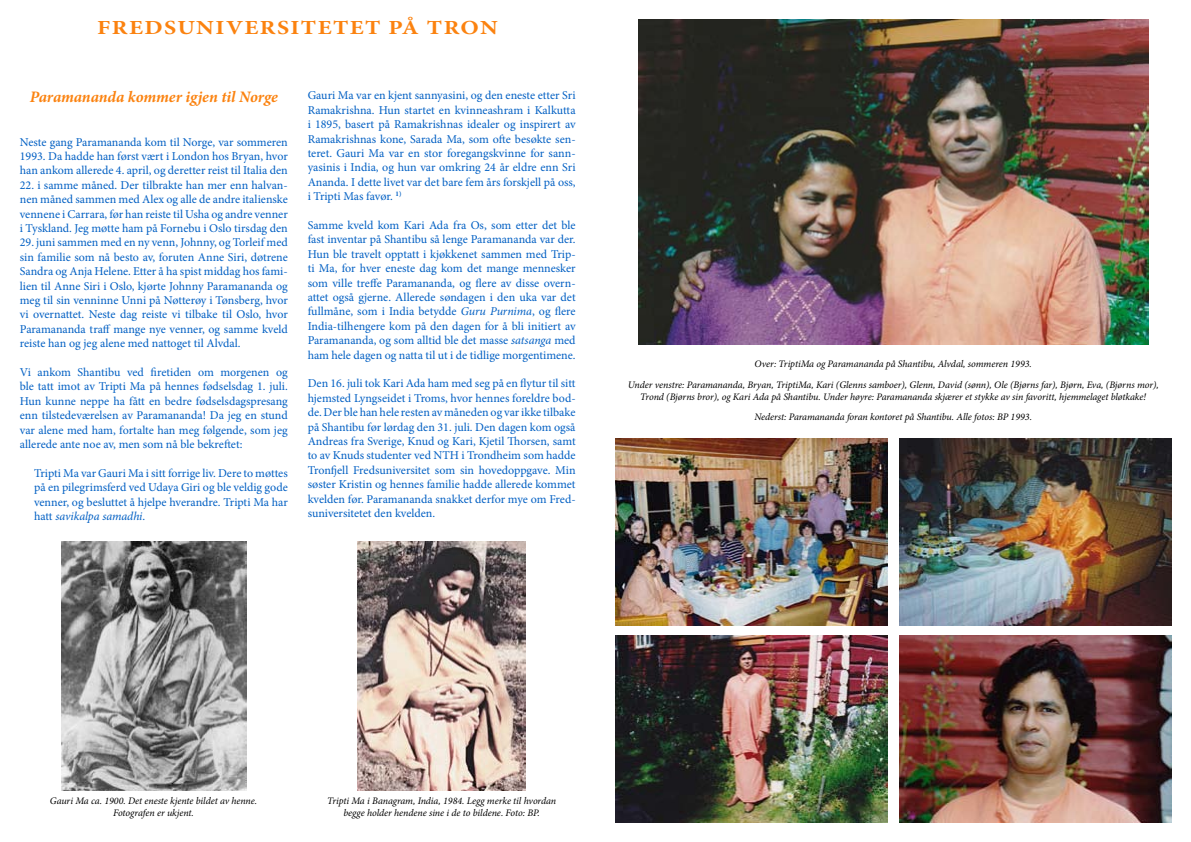
<style>
.page{position:relative;width:1191px;height:842px;background:#fff}
.page>*{position:absolute;margin:0;border:0;box-sizing:border-box;transform-origin:0 0}
.t1{font:700 20px "Minion Pro";letter-spacing:.06em;color:#fb820f;scale:1.2 1}
.t2{font:italic 700 16px "Minion Pro";letter-spacing:-.005em;color:#fb820f}
.t3{font:12px/14.4px "Minion Pro";letter-spacing:-.005em;color:#005fc3;text-align:justify}
.t4{font:italic 10px/12px "Minion Pro";letter-spacing:-.005em;color:#000;text-align:center}
.s1{font-style:italic}
</style>
<div class="page">
<img style="left:61px;top:541px;width:186px;height:249px">
<img style="left:357px;top:541px;width:169px;height:249px">
<img style="left:638px;top:20px;width:510px;height:325px">
<img style="left:615px;top:438px;width:272px;height:187px">
<img style="left:899px;top:438px;width:272px;height:187px">
<img style="left:615px;top:635px;width:272px;height:187px">
<img style="left:899px;top:635px;width:272px;height:187px">
<h1 class="t1" style="left:97px;top:14px;width:335px">FREDSUNIVERSITETET PÅ TRON</h1>
<h2 class="t2" style="left:30px;top:86px;width:250px">Paramananda kommer igjen til Norge</h2>
<p class="t3" style="left:20px;top:135px;width:269px">Neste gang Paramananda kom til Norge, var sommeren 1993. Da hadde han først vært i London hos Bryan, hvor han ankom allerede 4. april, og deretter reist til Italia den</p>
<p class="t3" style="left:20px;top:178px;width:269px">22. i samme måned. Der tilbrakte han mer enn halvan&shy;nen måned sammen med Alex og alle de andre italienske vennene i Carrara, før han reiste til Usha og andre venner i Tyskland. Jeg møtte ham på Fornebu i Oslo tirsdag den</p>
<p class="t3" style="left:20px;top:235px;width:269px">29. juni sammen med en ny venn, Johnny, og Torleif med sin familie som nå besto av, foruten Anne Siri, døtrene Sandra og Anja Helene. Etter å ha spist middag hos fami&shy;lien til Anne Siri i Oslo, kjørte Johnny Paramananda og meg til sin venninne Unni på Nøtterøy i Tønsberg, hvor vi overnattet. Neste dag reiste vi tilbake til Oslo, hvor Paramananda traff mange nye venner, og samme kveld reiste han og jeg alene med nattoget til Alvdal.</p>
<p class="t3" style="left:20px;top:365px;width:269px">Vi ankom Shantibu ved firetiden om morgenen og ble tatt imot av Tripti Ma på hennes fødselsdag 1. juli.<br>Hun kunne neppe ha fått en bedre fødselsdagspresang enn tilstedeværelsen av Paramananda! Da jeg en stund var alene med ham, fortalte han meg følgende, som jeg allerede ante noe av, men som nå ble bekreftet:</p>
<p class="t3" style="left:34px;top:466px;width:255px">Tripti Ma var Gauri Ma i sitt forrige liv. Dere to møttes på en pilegrimsferd ved Udaya Giri og ble veldig gode venner, og besluttet å hjelpe hverandre. Tripti Ma har hatt <span class="s1">savikalpa samadhi</span>.</p>
<p class="t3" style="left:308px;top:88px;width:269px">Gauri Ma var en kjent sannyasini, og den eneste etter Sri Ramakrishna. Hun startet en kvinneashram i Kalkutta i 1895, basert på Ramakrishnas idealer og inspirert av Ramakrishnas kone, Sarada Ma, som ofte besøkte sen&shy;teret. Gauri Ma var en stor foregangskvinne for sann&shy;yasinis i India, og hun var omkring 24 år eldre enn Sri Ananda. I dette livet var det bare fem års forskjell på oss, i Tripti Mas favør. <sup>1)</sup></p>
<p class="t3" style="left:308px;top:218px;width:269px">Samme kveld kom Kari Ada fra Os, som etter det ble fast inventar på Shantibu så lenge Paramananda var der.<br>Hun ble travelt opptatt i kjøkkenet sammen med Trip&shy;ti Ma, for hver eneste dag kom det mange mennesker som ville treffe Paramananda, og flere av disse overn&shy;attet også gjerne. Allerede søndagen i den uka var det fullmåne, som i India betydde <span class="s1">Guru Purnima</span>, og flere India-tilhengere kom på den dagen for å bli initiert av Paramananda, og som alltid ble det masse <span class="s1">satsanga</span> med ham hele dagen og natta til ut i de tidlige morgentimene.</p>
<p class="t3" style="left:308px;top:376px;width:269px">Den 16. juli tok Kari Ada ham med seg på en flytur til sitt hjemsted Lyngseidet i Troms, hvor hennes foreldre bod&shy;de. Der ble han hele resten av måneden og var ikke tilbake på Shantibu før lørdag den 31. juli. Den dagen kom også Andreas fra Sverige, Knud og Kari, Kjetil Thorsen, samt to av Knuds studenter ved NTH i Trondheim som hadde Tronfjell Fredsuniversitet som sin hovedoppgave. Min søster Kristin og hennes familie hadde allerede kommet kvelden før. Paramananda snakket derfor mye om Fred&shy;suniversitetet den kvelden.</p>
<p class="t4" style="left:628px;top:354px;width:532px;line-height:20.4px">Over: TriptiMa og Paramananda på Shantibu, Alvdal, sommeren 1993.<br>Under venstre: Paramananda, Bryan, TriptiMa, Kari (Glenns samboer), Glenn, David (sønn), Ole (Bjørns far), Bjørn, Eva, (Bjørns mor),</p>
<p class="t4" style="left:640px;top:386px;width:507px;line-height:20.4px">Trond (Bjørns bror), og Kari Ada på Shantibu. Under høyre: Paramananda skjærer et stykke av sin favoritt, hjemmelaget bløtkake!<br>Nederst: Paramananda foran kontoret på Shantibu. Alle fotos: BP 1993.</p>
<p class="t4" style="left:50px;top:795px;width:209px">Gauri Ma ca. 1900. Det eneste kjente bildet av henne.<br>Fotografen er ukjent.</p>
<p class="t4" style="left:327px;top:795px;width:231px">Tripti Ma i Banagram, India, 1984. Legg merke til hvordan begge holder hendene sine i de to bildene. Foto: BP.</p>
</div>
